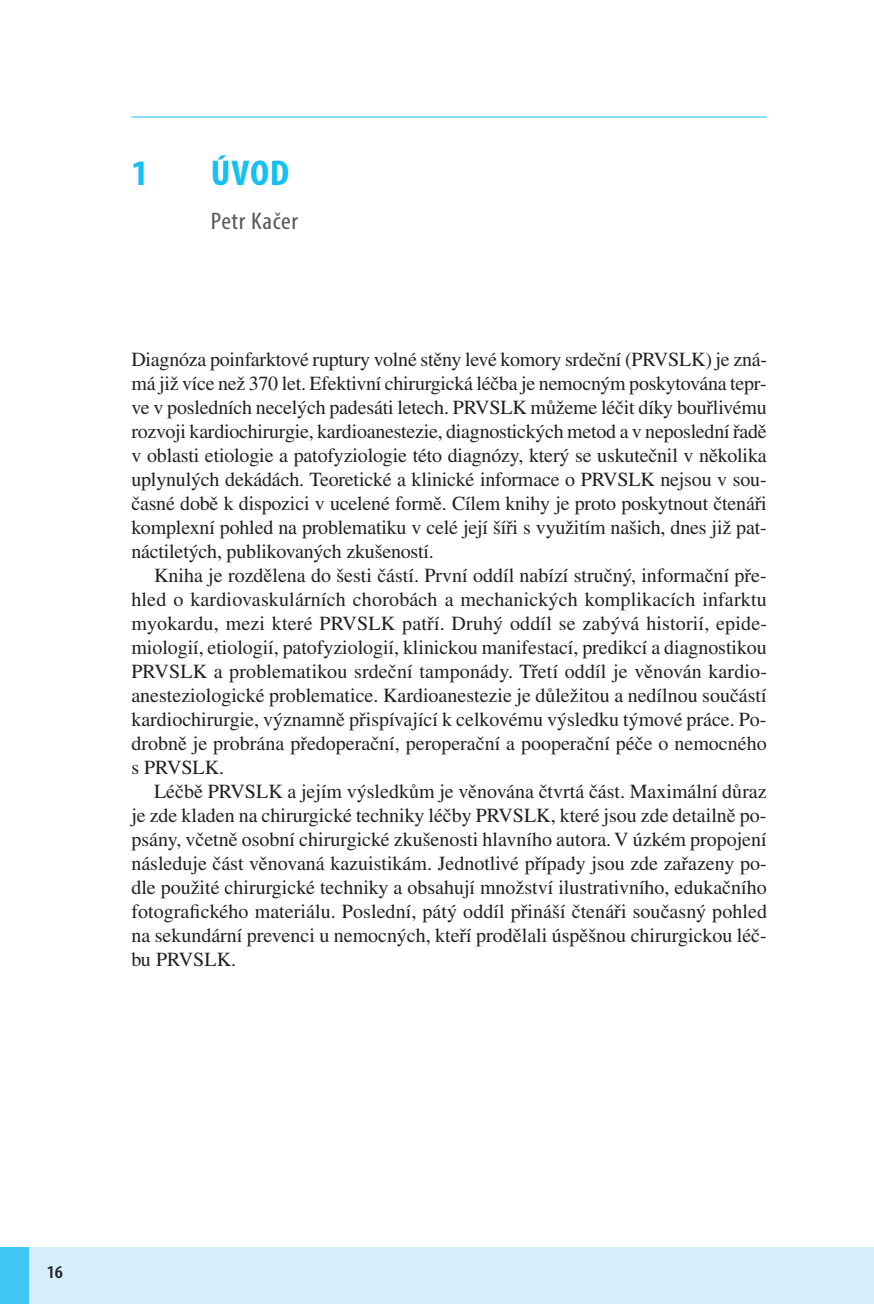
<style>
.page{position:relative;width:874px;height:1304px;background:#fff}
.page>*{position:absolute;margin:0;border:0;box-sizing:border-box;transform-origin:0 0}
.t1{font:700 condensed 36px "Myriad Pro";color:#15c0f2;scale:1.1 1}
.t2{font:condensed 24px "Myriad Pro";letter-spacing:.025em;color:#57585a;scale:1.1 1}
.t3{font:20px/24px "Times CE";color:#231f20;text-align:justify}
.t4{font:600 condensed 18px "Myriad Pro";color:#231f20;scale:1.1 1}
</style>
<div class="page">
<hr style="left:131px;top:116px;width:635px;height:1px;background:#15c0f2">
<div style="left:0;top:1247px;width:873px;height:57px;background:#d4effb"></div>
<div style="left:0;top:1247px;width:29px;height:57px;background:#40c7f4"></div>
<h1 class="t1" style="left:131px;top:151px;width:145px">1 Úvod</h1>
<p class="t2" style="left:211px;top:206px;width:81px">Petr Kačer</p>
<p class="t3" style="left:131px;top:347px;width:637px">Diagnóza poinfarktové ruptury volné stěny levé komory srdeční (PRVSLK) je zná&shy;má již více než 370 let. Efektivní chirurgická léčba je nemocným poskytována tepr&shy;ve v posledních necelých padesáti letech. PRVSLK můžeme léčit díky bouřlivému rozvoji kardiochirurgie, kardioanestezie, diagnostických metod a v neposlední řadě v oblasti etiologie a patofyziologie této diagnózy, který se uskutečnil v několika uplynulých dekádách. Teoretické a klinické informace o PRVSLK nejsou v sou&shy;časné době k dispozici v ucelené formě. Cílem knihy je proto poskytnout čtenáři komplexní pohled na problematiku v celé její šíři s využitím našich, dnes již pat&shy;náctiletých, publikovaných zkušeností.</p>
<p class="t3" style="left:131px;top:563px;width:637px;text-indent:23px">Kniha je rozdělena do šesti částí. První oddíl nabízí stručný, informační pře&shy;hled o kardiovaskulárních chorobách a mechanických komplikacích infarktu myokardu, mezi které PRVSLK patří. Druhý oddíl se zabývá historií, epide&shy;miologií, etiologií, patofyziologií, klinickou manifestací, predikcí a diagnostikou PRVSLK a problematikou srdeční tamponády. Třetí oddíl je věnován kardio&shy;anesteziologické problematice. Kardioanestezie je důležitou a nedílnou součástí kardiochirurgie, významně přispívající k celkovému výsledku týmové práce. Po&shy;drobně je probrána předoperační, peroperační a pooperační péče o nemocného s PRVSLK.</p>
<p class="t3" style="left:131px;top:779px;width:637px;text-indent:23px">Léčbě PRVSLK a jejím výsledkům je věnována čtvrtá část. Maximální důraz je zde kladen na chirurgické techniky léčby PRVSLK, které jsou zde detailně po&shy;psány, včetně osobní chirurgické zkušenosti hlavního autora. V úzkém propojení následuje část věnovaná kazuistikám. Jednotlivé případy jsou zde zařazeny po&shy;dle použité chirurgické techniky a obsahují množství ilustrativního, edukačního fotografického materiálu. Poslední, pátý oddíl přináší čtenáři současný pohled na sekundární prevenci u nemocných, kteří prodělali úspěšnou chirurgickou léč&shy;bu PRVSLK.</p>
<p class="t4" style="left:47px;top:1260px;width:16px">16</p>
</div>
